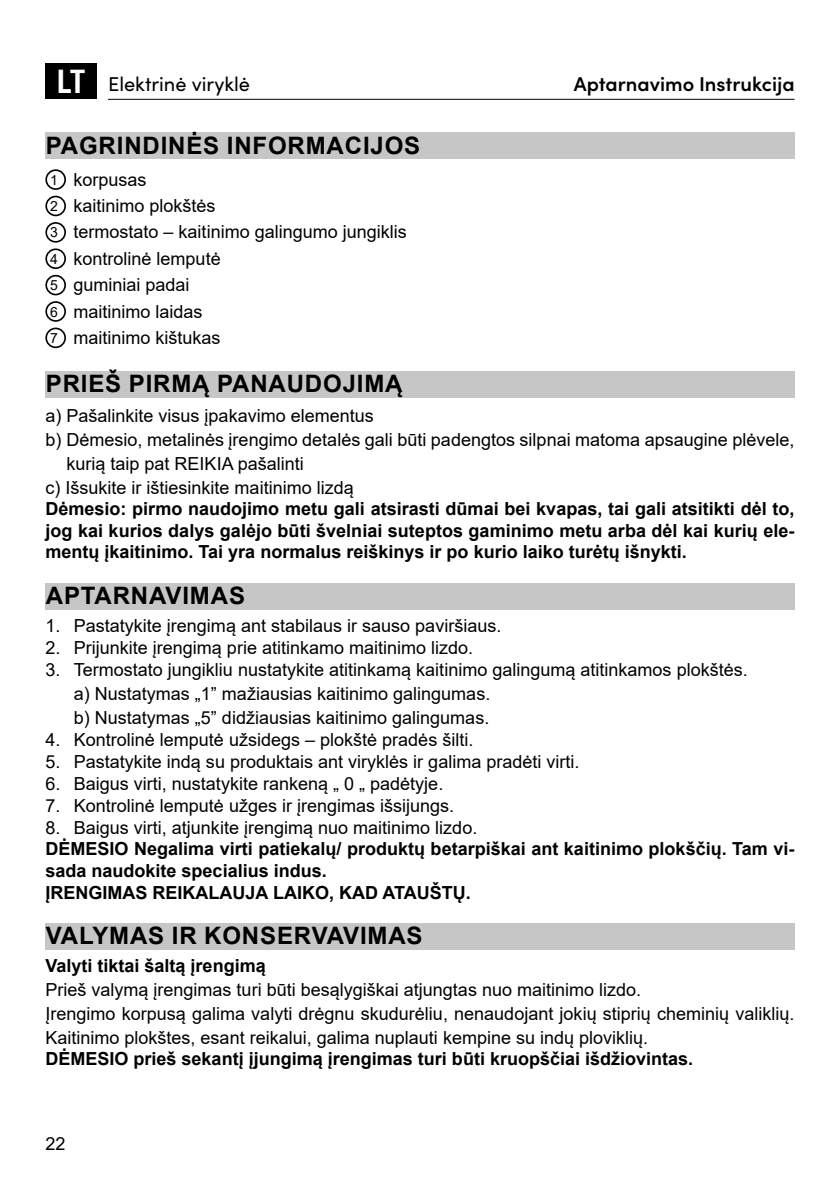
<style>
.page{position:relative;width:840px;height:1191px;background:#fff}
.page>*{position:absolute;margin:0;border:0;box-sizing:border-box;transform-origin:0 0}
.Tytul{font:700 24px "Arial";letter-spacing:.035em;color:#000}
.t1{font:600 20px "Sofia Pro";color:#000}
.t2{font:20px "Sofia Pro";color:#000}
.body_PL{font:18px/24px "Arial";color:#000}
.uwaga{font:700 18px/21.6px "Arial";color:#000;text-align:justify}
.body_PL-2{font:14px "Arial";color:#000}
.s1{font-family:"Swiss 721 BT";font-weight:700;font-stretch:condensed;font-size:31px;color:#fff}
</style>
<div class="page">
<div style="left:45px;top:63px;width:51px;height:36px;background:#000"></div>
<hr style="left:108px;top:99px;width:686px;height:1px;background:#000">
<div style="left:45px;top:133px;width:749px;height:26px;background:#c6c6c6"></div>
<div style="left:45px;top:371px;width:749px;height:26px;background:#c6c6c6"></div>
<div style="left:45px;top:583px;width:749px;height:26px;background:#c6c6c6"></div>
<div style="left:45px;top:923px;width:749px;height:27px;background:#c6c6c6"></div>
<div style="left:45px;top:169px;width:21px;height:21px;border:2px solid #000;border-radius:50%"></div>
<div style="left:45px;top:196px;width:21px;height:20px;border:2px solid #000;border-radius:50%"></div>
<div style="left:45px;top:222px;width:21px;height:21px;border:2px solid #000;border-radius:50%"></div>
<div style="left:45px;top:248px;width:21px;height:21px;border:2px solid #000;border-radius:50%"></div>
<div style="left:45px;top:275px;width:21px;height:20px;border:2px solid #000;border-radius:50%"></div>
<div style="left:45px;top:301px;width:21px;height:21px;border:2px solid #000;border-radius:50%"></div>
<div style="left:45px;top:327px;width:21px;height:21px;border:2px solid #000;border-radius:50%"></div>
<p class="t2" style="left:57px;top:70px;width:195px"><span class="s1">LT</span> Elektrinė viryklė</p>
<p class="t1" style="left:573px;top:69px;width:222px">Aptarnavimo Instrukcija</p>
<p class="Tytul" style="left:46px;top:128px;width:376px">PAGRINDINĖS INFORMACIJOS</p>
<p class="body_PL-2" style="left:50px;top:170px;width:9px">1</p>
<p class="body_PL" style="left:73px;top:167px;width:75px">korpusas</p>
<p class="body_PL-2" style="left:50px;top:196px;width:9px">2</p>
<p class="body_PL" style="left:73px;top:194px;width:144px">kaitinimo plokštės</p>
<p class="body_PL-2" style="left:50px;top:223px;width:9px">3</p>
<p class="body_PL" style="left:73px;top:220px;width:335px">termostato – kaitinimo galingumo jungiklis</p>
<p class="body_PL-2" style="left:50px;top:249px;width:9px">4</p>
<p class="body_PL" style="left:73px;top:246px;width:149px">kontrolinė lemputė</p>
<p class="body_PL-2" style="left:50px;top:276px;width:9px">5</p>
<p class="body_PL" style="left:73px;top:273px;width:118px">guminiai padai</p>
<p class="body_PL-2" style="left:50px;top:302px;width:9px">6</p>
<p class="body_PL" style="left:73px;top:299px;width:131px">maitinimo laidas</p>
<p class="body_PL-2" style="left:50px;top:328px;width:9px">7</p>
<p class="body_PL" style="left:73px;top:325px;width:149px">maitinimo kištukas</p>
<p class="Tytul" style="left:46px;top:366px;width:358px">PRIEŠ PIRMĄ PANAUDOJIMĄ</p>
<p class="body_PL" style="left:45px;top:403px;width:330px">a) Pašalinkite visus įpakavimo elementus</p>
<p class="body_PL" style="left:66px;top:427px;width:729px;text-indent:-21px">b) Dėmesio, metalinės įrengimo detalės gali būti padengtos silpnai matoma apsaugine plėvele, kurią taip pat REIKIA pašalinti</p>
<p class="body_PL" style="left:45px;top:475px;width:310px">c) Išsukite ir ištiesinkite maitinimo lizdą</p>
<p class="uwaga" style="left:45px;top:498px;width:750px">Dėmesio: pirmo naudojimo metu gali atsirasti dūmai bei kvapas, tai gali atsitikti dėl to, jog kai kurios dalys galėjo būti švelniai suteptos gaminimo metu arba dėl kai kurių ele&shy;mentų įkaitinimo. Tai yra normalus reiškinys ir po kurio laiko turėtų išnykti.</p>
<p class="Tytul" style="left:46px;top:578px;width:201px">APTARNAVIMAS</p>
<p class="body_PL" style="left:45px;top:613px;width:457px">1. Pastatykite įrengimą ant stabilaus ir sauso paviršiaus.</p>
<p class="body_PL" style="left:45px;top:635px;width:429px">2. Prijunkite įrengimą prie atitinkamo maitinimo lizdo.</p>
<p class="body_PL" style="left:45px;top:657px;width:703px">3. Termostato jungikliu nustatykite atitinkamą kaitinimo galingumą atitinkamos plokštės.</p>
<p class="body_PL" style="left:74px;top:681px;width:418px">a) Nustatymas „1” mažiausias kaitinimo galingumas.</p>
<p class="body_PL" style="left:74px;top:705px;width:417px">b) Nustatymas „5” didžiausias kaitinimo galingumas.</p>
<p class="body_PL" style="left:45px;top:727px;width:429px">4. Kontrolinė lemputė užsidegs – plokštė pradės šilti.</p>
<p class="body_PL" style="left:45px;top:749px;width:535px">5. Pastatykite indą su produktais ant viryklės ir galima pradėti virti.</p>
<p class="body_PL" style="left:45px;top:771px;width:399px">6. Baigus virti, nustatykite rankeną „ 0 „ padėtyje.</p>
<p class="body_PL" style="left:45px;top:793px;width:410px">7. Kontrolinė lemputė užges ir įrengimas išsijungs.</p>
<p class="body_PL" style="left:45px;top:815px;width:433px">8. Baigus virti, atjunkite įrengimą nuo maitinimo lizdo.</p>
<p class="uwaga" style="left:45px;top:838px;width:750px">DĖMESIO Negalima virti patiekalų/ produktų betarpiškai ant kaitinimo plokščių. Tam vi&shy;sada naudokite specialius indus.</p>
<p class="uwaga" style="left:45px;top:881px;width:426px">ĮRENGIMAS REIKALAUJA LAIKO, KAD ATAUŠTŲ.</p>
<p class="Tytul" style="left:46px;top:919px;width:378px">VALYMAS IR KONSERVAVIMAS</p>
<p class="uwaga" style="left:45px;top:954px;width:222px">Valyti tiktai šaltą įrengimą</p>
<p class="body_PL" style="left:45px;top:977px;width:597px">Prieš valymą įrengimas turi būti besąlygiškai atjungtas nuo maitinimo lizdo.</p>
<p class="body_PL" style="left:45px;top:1001px;width:750px">Įrengimo korpusą galima valyti drėgnu skudurėliu, nenaudojant jokių stiprių cheminių valiklių.<br>Kaitinimo plokštes, esant reikalui, galima nuplauti kempine su indų ploviklių.</p>
<p class="uwaga" style="left:45px;top:1048px;width:649px">DĖMESIO prieš sekantį įjungimą įrengimas turi būti kruopščiai išdžiovintas.</p>
<p class="body_PL" style="left:45px;top:1131px;width:22px">22</p>
</div>
